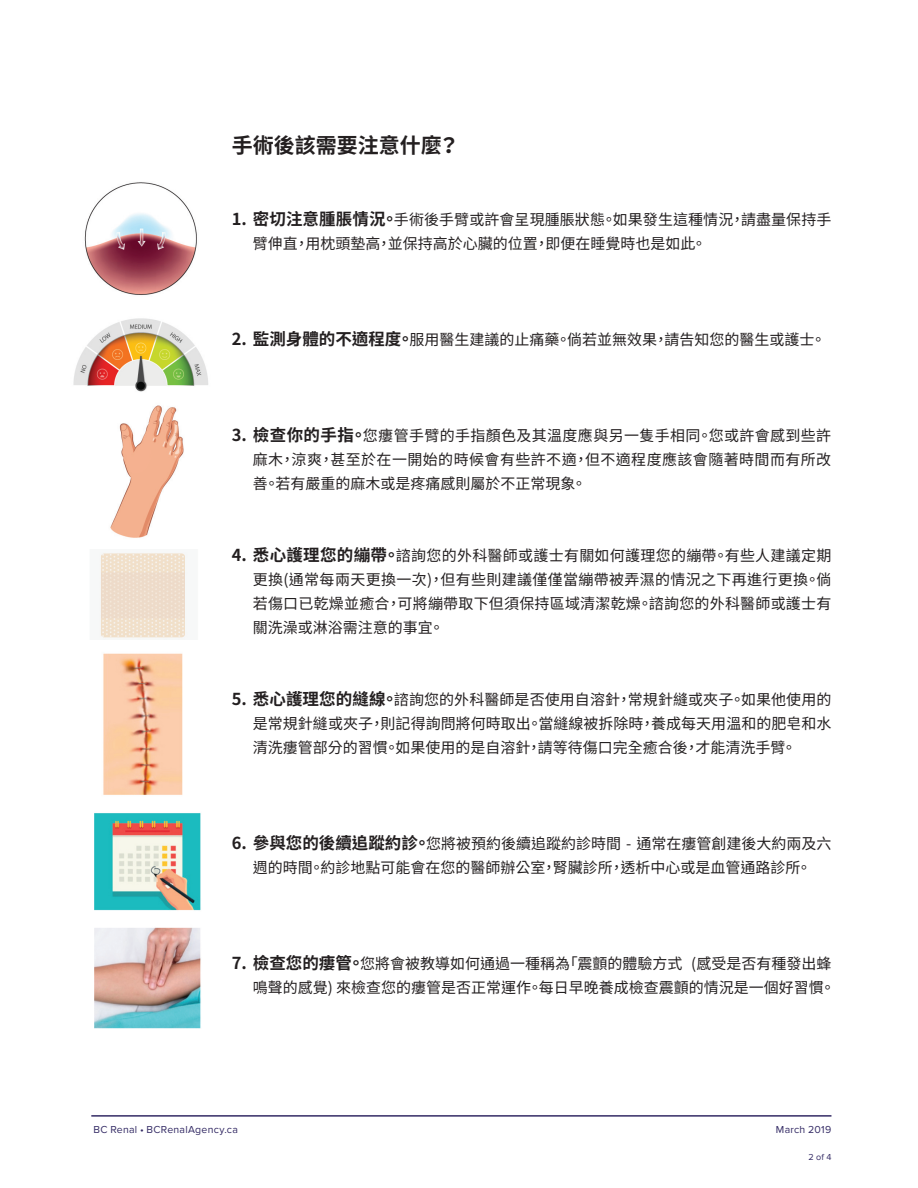
<style>
.page{position:relative;width:918px;height:1188px;background:#fff}
.page>*{position:absolute;margin:0;border:0;box-sizing:border-box;transform-origin:0 0}
.t1{font:700 21px "Noto Sans CJ Ktc";color:#231f20}
.t2{font:15px/24px "Noto Sans CJ Ktc";color:#231f20;text-align:justify}
.t3{font:10.5px "Proxima Nova";letter-spacing:.025em;color:#342b65}
.t4{font:9px "Proxima Nova";color:#342b65}
.s1{font-weight:700;font-size:16.5px}
</style>
<div class="page">
<hr style="left:91px;top:1115px;width:740px;height:2px;background:#342b65">
<img style="left:84px;top:182px;width:113px;height:113px">
<img style="left:73px;top:318px;width:135px;height:74px">
<img style="left:110px;top:405px;width:74px;height:133px">
<img style="left:100px;top:553px;width:85px;height:85px">
<img style="left:103px;top:653px;width:80px;height:142px">
<img style="left:94px;top:813px;width:107px;height:98px">
<img style="left:94px;top:927px;width:107px;height:101px">
<h1 class="t1" style="left:232px;top:134px;width:229px">手術後該需要注意什麼？</h1>
<p class="t2" style="left:253px;top:208px;width:580px;text-indent:-21px"><span class="s1">1. 密切注意腫脹情況。</span>手術後手臂或許會呈現腫脹狀態。如果發生這種情況，請盡量保持手臂伸直，用枕頭墊高，並保持高於心臟的位置，即便在睡覺時也是如此。</p>
<p class="t2" style="left:232px;top:328px;width:596px"><span class="s1">2. 監測身體的不適程度。</span>服用醫生建議的止痛藥。倘若並無效果，請告知您的醫生或護士。</p>
<p class="t2" style="left:253px;top:424px;width:580px;text-indent:-21px"><span class="s1">3. 檢查你的手指。</span>您瘻管手臂的手指顏色及其溫度應與另一隻手相同。您或許會感到些許麻木，涼爽，甚至於在一開始的時候會有些許不適，但不適程度應該會隨著時間而有所改善。若有嚴重的麻木或是疼痛感則屬於不正常現象。</p>
<p class="t2" style="left:253px;top:544px;width:580px;text-indent:-21px"><span class="s1">4. 悉心護理您的繃帶。</span>諮詢您的外科醫師或護士有關如何護理您的繃帶。有些人建議定期更換(通常每兩天更換一次)，但有些則建議僅僅當繃帶被弄濕的情況之下再進行更換。倘若傷口已乾燥並癒合，可將繃帶取下但須保持區域清潔乾燥。諮詢您的外科醫師或護士有關洗澡或淋浴需注意的事宜。</p>
<p class="t2" style="left:253px;top:688px;width:580px;text-indent:-21px"><span class="s1">5. 悉心護理您的縫線。</span>諮詢您的外科醫師是否使用自溶針，常規針縫或夾子。如果他使用的是常規針縫或夾子，則記得詢問將何時取出。當縫線被拆除時，養成每天用溫和的肥皂和水清洗瘻管部分的習慣。如果使用的是自溶針，請等待傷口完全癒合後，才能清洗手臂。</p>
<p class="t2" style="left:232px;top:832px;width:601px;text-align:center"><span class="s1">6. 參與您的後續追蹤約診。</span>您將被預約後續追蹤約診時間 - 通常在瘻管創建後大約兩及六週的時間。約診地點可能會在您的醫師辦公室，腎臟診所，透析中心或是血管通路診所。</p>
<p class="t2" style="left:232px;top:952px;width:605px;text-align:right"><span class="s1">7. 檢查您的瘻管。</span>您將會被教導如何通過一種稱為「震顫的體驗方式 (感受是否有種發出蜂鳴聲的感覺) 來檢查您的瘻管是否正常運作。每日早晚養成檢查震顫的情況是一個好習慣。</p>
<p class="t3" style="left:94px;top:1123px;width:146px">BC Renal • BCRenalAgency.ca</p>
<p class="t3" style="left:776px;top:1123px;width:57px">March 2019</p>
<p class="t4" style="left:809px;top:1152px;width:24px">2 of 4</p>
</div>
